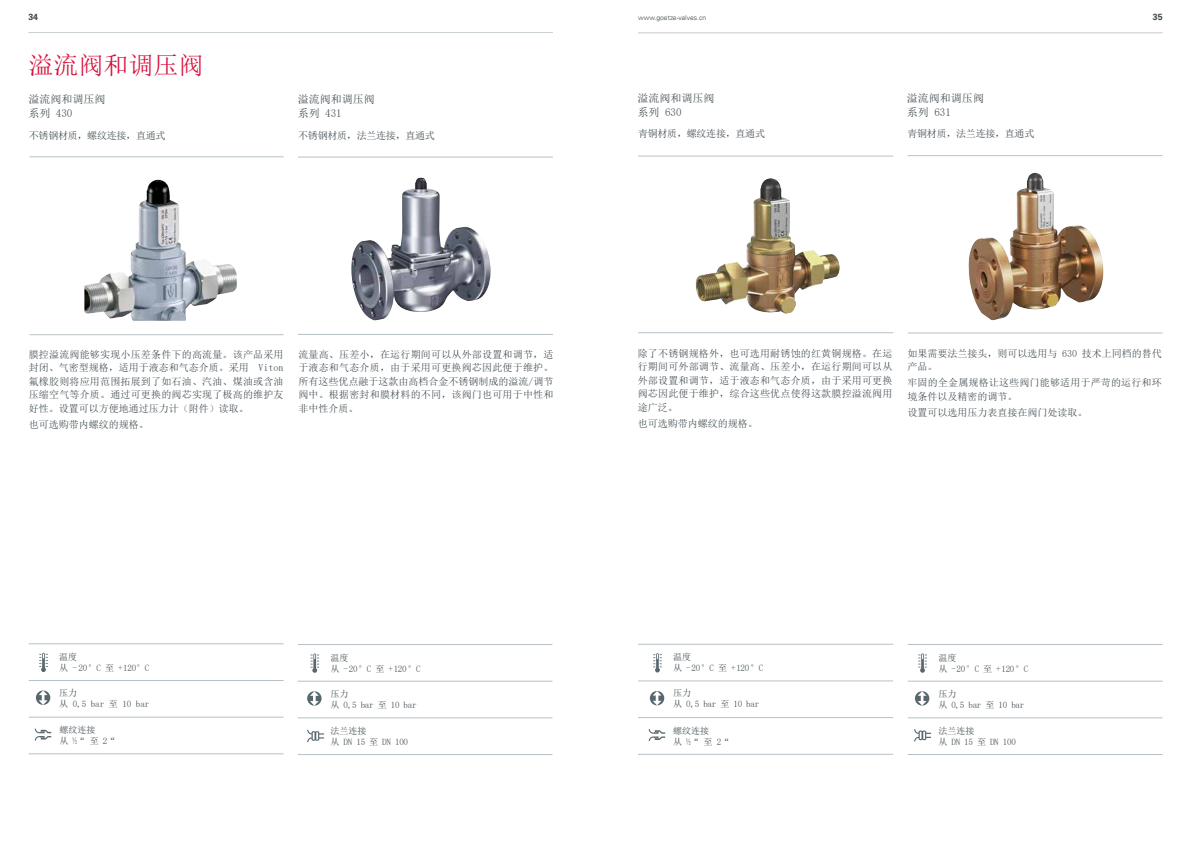
<style>
.page{position:relative;width:1191px;height:842px;background:#fff}
.page>*{position:absolute;margin:0;border:0;box-sizing:border-box;transform-origin:0 0}
.t1{font:25px "Sim Sun";color:#d60f3c}
.t2{font:11px/14px "Sim Sun";color:#3b464b}
.t3{font:10px/13.5px "Sim Sun";color:#3b464b;text-align:justify}
.t4{font:10px "Sim Sun";letter-spacing:-.025em;color:#3b464b}
.t5{font:10px/13.5px "Sim Sun";letter-spacing:.02em;color:#3b464b}
.t6{font:9px/11px "Sim Sun";letter-spacing:-.025em;color:#3b464b}
.t7{font:9px/11px "Sim Sun";color:#3b464b}
.t8{font:700 8.8px "Univers";color:#3b464b}
.t9{font:300 6.8px "Univers";color:#3b464b}
</style>
<div class="page">
<hr style="left:28px;top:32px;width:525px;height:1px;background:#b6c0c6">
<hr style="left:638px;top:33px;width:524px;height:1px;background:#b6c0c6">
<hr style="left:30px;top:157px;width:253px;height:1px;background:#b6c0c6">
<hr style="left:30px;top:334px;width:253px;height:1px;background:#b6c0c6">
<hr style="left:298px;top:157px;width:255px;height:1px;background:#b6c0c6">
<hr style="left:298px;top:334px;width:255px;height:1px;background:#b6c0c6">
<svg style="left:35px;top:729px;width:16px;height:12px"></svg>
<svg style="left:36px;top:690px;width:14px;height:15px"></svg>
<svg style="left:39px;top:653px;width:9px;height:19px"></svg>
<hr style="left:29px;top:680px;width:254px;height:1px;background:#b6c0c6">
<hr style="left:29px;top:753px;width:254px;height:1px;background:#b6c0c6">
<hr style="left:29px;top:717px;width:254px;height:1px;background:#b6c0c6">
<hr style="left:29px;top:643px;width:254px;height:1px;background:#b6c0c6">
<svg style="left:307px;top:691px;width:14px;height:15px"></svg>
<svg style="left:310px;top:653px;width:9px;height:20px"></svg>
<hr style="left:298px;top:681px;width:254px;height:1px;background:#b6c0c6">
<hr style="left:298px;top:754px;width:254px;height:1px;background:#b6c0c6">
<hr style="left:298px;top:718px;width:254px;height:1px;background:#b6c0c6">
<hr style="left:298px;top:644px;width:254px;height:1px;background:#b6c0c6">
<svg style="left:307px;top:730px;width:17px;height:12px"></svg>
<img style="left:84px;top:180px;width:153px;height:141px">
<img style="left:351px;top:178px;width:140px;height:142px">
<hr style="left:638px;top:156px;width:255px;height:1px;background:#b6c0c6">
<hr style="left:638px;top:332px;width:255px;height:1px;background:#b6c0c6">
<svg style="left:648px;top:729px;width:17px;height:12px"></svg>
<svg style="left:650px;top:691px;width:14px;height:14px"></svg>
<svg style="left:653px;top:653px;width:9px;height:19px"></svg>
<hr style="left:638px;top:681px;width:255px;height:1px;background:#b6c0c6">
<hr style="left:638px;top:754px;width:255px;height:1px;background:#b6c0c6">
<hr style="left:638px;top:717px;width:255px;height:1px;background:#b6c0c6">
<hr style="left:638px;top:644px;width:255px;height:1px;background:#b6c0c6">
<svg style="left:915px;top:691px;width:14px;height:15px"></svg>
<svg style="left:918px;top:653px;width:9px;height:20px"></svg>
<hr style="left:907px;top:681px;width:255px;height:1px;background:#b6c0c6">
<hr style="left:907px;top:754px;width:255px;height:1px;background:#b6c0c6">
<hr style="left:907px;top:717px;width:255px;height:1px;background:#b6c0c6">
<hr style="left:907px;top:644px;width:255px;height:1px;background:#b6c0c6">
<hr style="left:907px;top:155px;width:255px;height:1px;background:#b6c0c6">
<svg style="left:914px;top:729px;width:17px;height:12px"></svg>
<hr style="left:907px;top:333px;width:255px;height:1px;background:#b6c0c6">
<img style="left:695px;top:178px;width:145px;height:136px">
<img style="left:968px;top:173px;width:136px;height:147px">
<p class="t8" style="left:28px;top:12px;width:11px">34</p>
<p class="t9" style="left:638px;top:13px;width:70px">www.goetze-valves.cn</p>
<p class="t8" style="left:1152px;top:12px;width:11px">35</p>
<h1 class="t1" style="left:28px;top:52px;width:176px">溢流阀和调压阀</h1>
<p class="t2" style="left:28px;top:92px;width:78px">溢流阀和调压阀系列 430</p>
<p class="t4" style="left:29px;top:130px;width:138px">不锈钢材质，螺纹连接，直通式</p>
<p class="t4" style="left:298px;top:130px;width:138px">不锈钢材质，法兰连接，直通式</p>
<p class="t2" style="left:298px;top:92px;width:78px">溢流阀和调压阀系列 431</p>
<p class="t3" style="left:29px;top:348px;width:256px">膜控溢流阀能够实现小压差条件下的高流量。该产品采用封闭、气密型规格，适用于液态和气态介质。采用 Viton氟橡胶则将应用范围拓展到了如石油、汽油、煤油或含油压缩空气等介质。通过可更换的阀芯实现了极高的维护友好性。设置可以方便地通过压力计（附件）读取。</p>
<p class="t3" style="left:29px;top:418px;width:122px">也可选购带内螺纹的规格。</p>
<p class="t3" style="left:298px;top:348px;width:257px">流量高、压差小，在运行期间可以从外部设置和调节，适于液态和气态介质，由于采用可更换阀芯因此便于维护。所有这些优点融于这款由高档合金不锈钢制成的溢流/调节阀中。根据密封和膜材料的不同，该阀门也可用于中性和非中性介质。</p>
<p class="t2" style="left:637px;top:91px;width:78px">溢流阀和调压阀系列 630</p>
<p class="t4" style="left:638px;top:128px;width:128px">青铜材质，螺纹连接，直通式</p>
<p class="t4" style="left:907px;top:128px;width:128px">青铜材质，法兰连接，直通式</p>
<p class="t2" style="left:907px;top:91px;width:78px">溢流阀和调压阀系列 631</p>
<p class="t3" style="left:638px;top:347px;width:256px">除了不锈钢规格外，也可选用耐锈蚀的红黄铜规格。在运行期间可外部调节、流量高、压差小，在运行期间可以从外部设置和调节，适于液态和气态介质，由于采用可更换阀芯因此便于维护，综合这些优点使得这款膜控溢流阀用途广泛。</p>
<p class="t3" style="left:638px;top:417px;width:121px">也可选购带内螺纹的规格。</p>
<p class="t3" style="left:907px;top:346px;width:256px">如果需要法兰接头，则可以选用与 630 技术上同档的替代产品。</p>
<p class="t5" style="left:907px;top:376px;width:256px">牢固的全金属规格让这些阀门能够适用于严苛的运行和环境条件以及精密的调节。</p>
<p class="t3" style="left:907px;top:406px;width:181px">设置可以选用压力表直接在阀门处读取。</p>
<p class="t6" style="left:59px;top:651px;width:92px">温度<br>从 - 20°C 至 +120°C</p>
<p class="t6" style="left:330px;top:652px;width:92px">温度<br>从 -20°C 至 +120°C</p>
<p class="t6" style="left:673px;top:652px;width:92px">温度<br>从 -20°C 至 +120°C</p>
<p class="t6" style="left:938px;top:652px;width:92px">温度<br>从 -20°C 至 +120°C</p>
<p class="t7" style="left:59px;top:687px;width:91px">压力<br>从 0,5 bar 至 10 bar</p>
<p class="t6" style="left:330px;top:688px;width:88px">压力<br>从 0,5 bar 至 10 bar</p>
<p class="t6" style="left:673px;top:688px;width:88px">压力<br>从 0,5 bar 至 10 bar</p>
<p class="t6" style="left:938px;top:688px;width:88px">压力<br>从 0,5 bar 至 10 bar</p>
<p class="t6" style="left:59px;top:725px;width:58px">螺纹连接<br>从 ½“ 至 2“</p>
<p class="t6" style="left:330px;top:725px;width:79px">法兰连接<br>从 DN 15 至 DN 100</p>
<p class="t6" style="left:673px;top:725px;width:58px">螺纹连接<br>从 ½“ 至 2“</p>
<p class="t6" style="left:938px;top:725px;width:79px">法兰连接<br>从 DN 15 至 DN 100</p>
</div>
